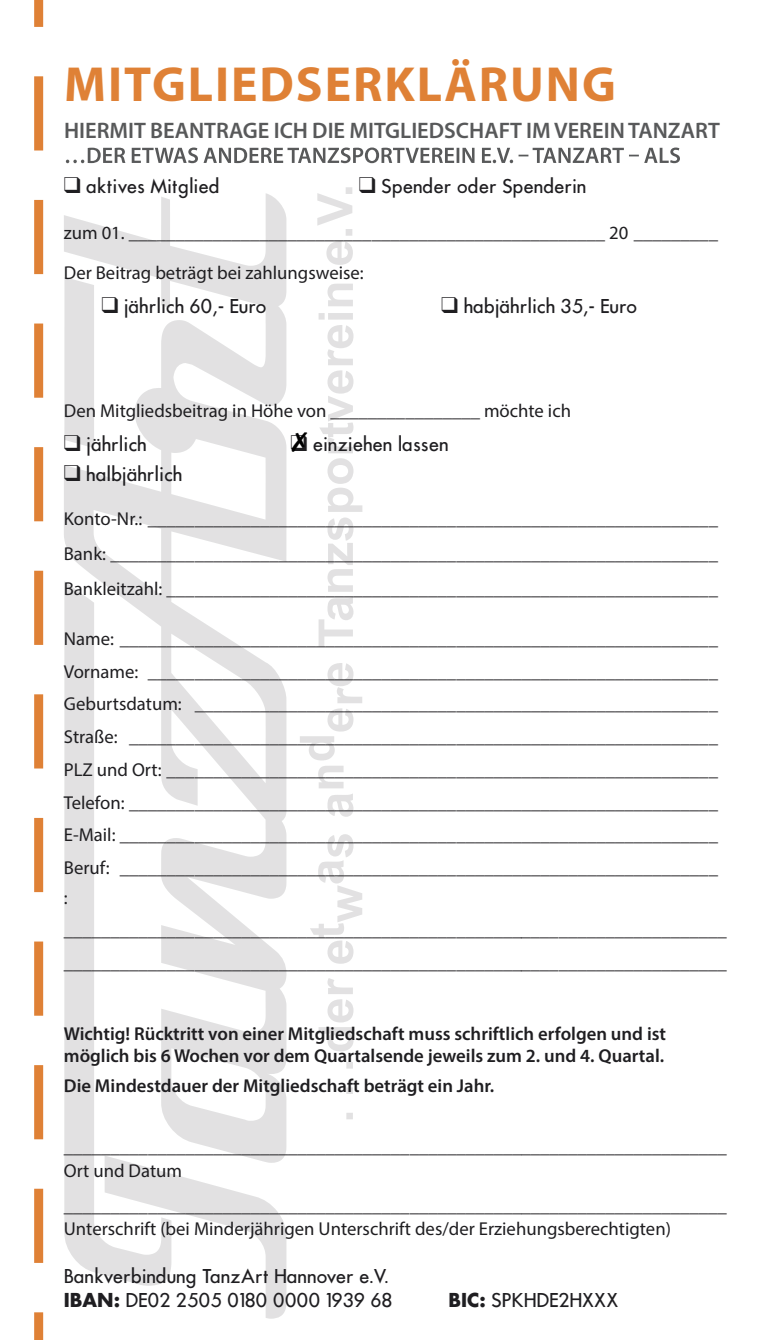
<style>
.page{position:relative;width:766px;height:1340px;background:#fff}
.page>*{position:absolute;margin:0;border:0;box-sizing:border-box;transform-origin:0 0}
.t1{font:700 49.5px "Myriad Pro";letter-spacing:.04em;color:#df8136}
.t2{font:600 22.5px "Myriad Pro";color:#58595a}
.t3{font:18.68px/32.6px "Myriad Pro";color:#1f1e21}
.t4{font:500 18.68px/23.6px "Futura";color:#1f1e21}
.t5{font:600 18.68px/21.6px "Myriad Pro";color:#1f1e21}
.s1{color:#000}
.s2{font-weight:700}
</style>
<div class="page">
<svg style="left:143px;top:1285px;width:143px;height:33px"></svg>
<svg style="left:64px;top:193px;width:222px;height:1092px"></svg>
<svg style="left:300px;top:187px;width:62px;height:932px"></svg>
<svg style="left:34px;top:0;width:9px;height:1339px"></svg>
<svg style="left:66px;top:147px;width:613px;height:16px"></svg>
<h1 class="t1" style="left:64px;top:52px;width:553px">MITGLIEDSERKLÄRUNG</h1>
<p class="t2" style="left:64px;top:116px;width:657px">HIERMIT BEANTRAGE ICH DIE MITGLIEDSCHAFT IM VEREINTANZART</p>
<p class="t4" style="left:64px;top:174px;width:157px">❑ aktives Mitglied</p>
<p class="t4" style="left:359px;top:174px;width:229px">❑ Spender oder Spenderin</p>
<p class="t3" style="left:64px;top:212px;width:655px;line-height:40.7px">zum 01. ___________________________________________________ 20 _________<br>Der Beitrag beträgt bei zahlungsweise:</p>
<p class="t4" style="left:101px;top:294px;width:167px">❑ jährlich 60,- Euro</p>
<p class="t4" style="left:441px;top:294px;width:197px">❑ habjährlich 35,- Euro</p>
<p class="t3" style="left:64px;top:394px;width:508px">Den Mitgliedsbeitrag in Höhe von ________________ möchte ich</p>
<p class="t4" style="left:64px;top:432px;width:84px">❑ jährlich</p>
<p class="t4" style="left:64px;top:462px;width:120px">❑ halbjährlich</p>
<p class="t4" style="left:290px;top:432px;width:160px">❑<span class="s1">✗</span> einziehen lassen</p>
<p class="t3" style="left:64px;top:501px;width:655px;line-height:34.9px;text-align:justify">Konto-Nr.: _____________________________________________________________ Bank: _________________________________________________________________ Bankleitzahl: ___________________________________________________________</p>
<p class="t3" style="left:64px;top:622px;width:655px;text-align:justify">Name: ________________________________________________________________ Vorname: _____________________________________________________________ Geburtsdatum: ________________________________________________________ Straße: _______________________________________________________________ PLZ und Ort: ___________________________________________________________ Telefon: _______________________________________________________________ E-Mail: ________________________________________________________________ Beruf: ________________________________________________________________</p>
<p class="t3" style="left:64px;top:880px;width:664px">: _______________________________________________________________________ _______________________________________________________________________</p>
<p class="t5" style="left:64px;top:1022px;width:603px">Wichtig! Rücktritt von einer Mitgliedschaft muss schriftlich erfolgen und ist möglich bis 6 Wochen vor dem Quartalsende jeweils zum 2. und 4. Quartal.</p>
<p class="t5" style="left:64px;top:1074px;width:432px">Die Mindestdauer der Mitgliedschaft beträgt ein Jahr.</p>
<p class="t3" style="left:64px;top:1134px;width:664px;line-height:23.6px">_______________________________________________________________________<br>Ort und Datum</p>
<p class="t3" style="left:64px;top:1193px;width:664px;line-height:23.6px">_______________________________________________________________________<br>Unterschrift (bei Minderjährigen Unterschrift des/der Erziehungsberechtigten)</p>
<p class="t4" style="left:64px;top:1264px;width:330px">Bankverbindung TanzArt Hannover e.V.<br><span class="s2">IBAN:</span> DE02 2505 0180 0000 1939 68</p>
<p class="t4" style="left:448px;top:1287px;width:172px"><span class="s2">BIC:</span> SPKHDE2HXXX</p>
</div>
